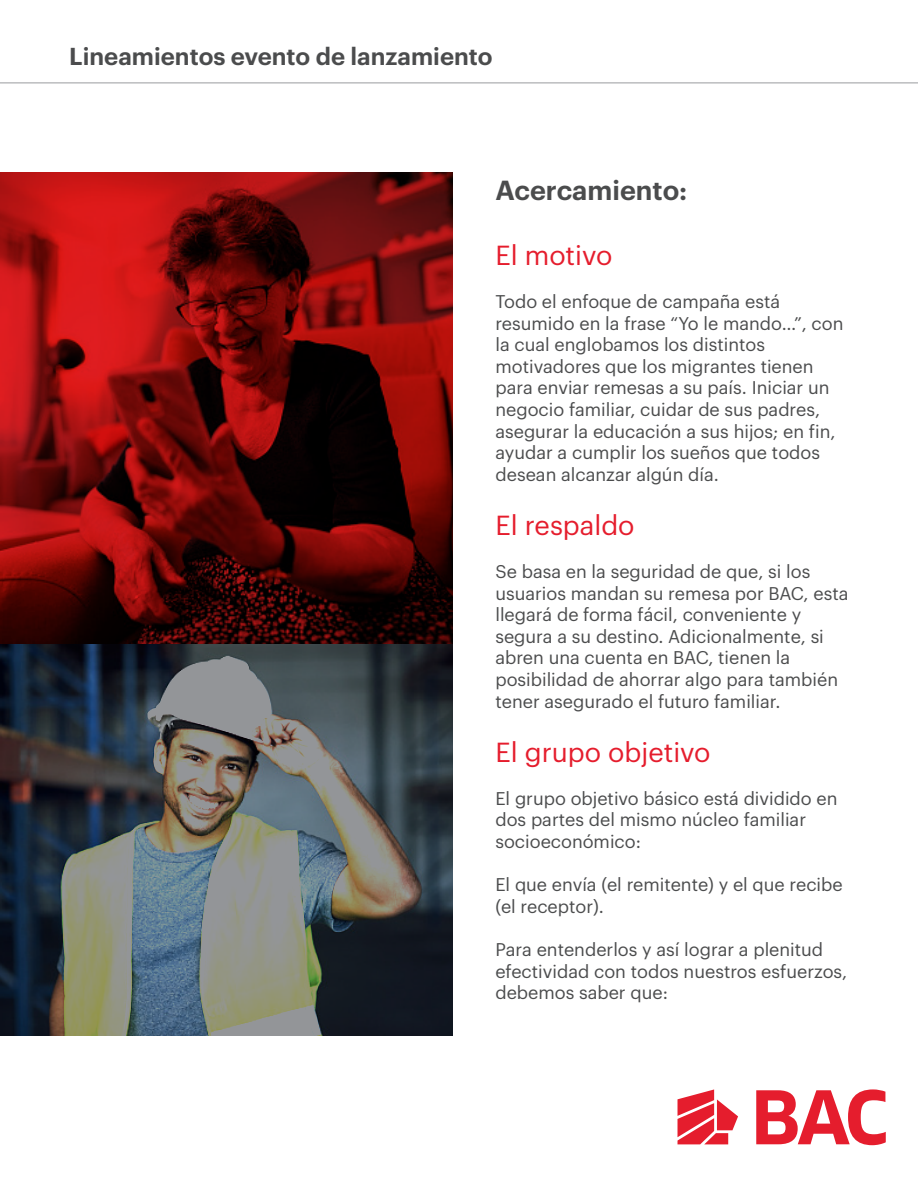
<style>
.page{position:relative;width:918px;height:1188px;background:#fff}
.page>*{position:absolute;margin:0;border:0;box-sizing:border-box;transform-origin:0 0}
.t1{font:27px "Graphik";color:#e51d2d}
.t2{font:600 27px "Graphik";color:#4b4c4d}
.t3{font:600 24px "Graphik";color:#4b4c4d}
.t4{font:18px/21.6px "Graphik";color:#4b4c4d}
</style>
<div class="page">
<svg style="left:0;top:643px;width:453px;height:393px"></svg>
<svg style="left:0;top:172px;width:453px;height:471px"></svg>
<svg style="left:678px;top:1089px;width:60px;height:55px"></svg>
<svg style="left:756px;top:1089px;width:130px;height:56px"></svg>
<hr style="left:0;top:82px;width:918px;height:2px;background:#bbbdbf">
<h2 class="t3" style="left:69px;top:38px;width:425px">Lineamientos evento de lanzamiento</h2>
<h1 class="t2" style="left:495px;top:169px;width:193px">Acercamiento:</h1>
<h1 class="t1" style="left:495px;top:235px;width:119px">El motivo</h1>
<p class="t4" style="left:495px;top:289px;width:350px">Todo el enfoque de campaña está resumido en la frase “Yo le mando…”, con la cual englobamos los distintos motivadores que los migrantes tienen para enviar remesas a su país. Iniciar un negocio familiar, cuidar de sus padres, asegurar la educación a sus hijos; en fin, ayudar a cumplir los sueños que todos desean alcanzar algún día.</p>
<h1 class="t1" style="left:495px;top:505px;width:141px">El respaldo</h1>
<p class="t4" style="left:495px;top:559px;width:355px">Se basa en la seguridad de que, si los usuarios mandan su remesa por BAC, esta llegará de forma fácil, conveniente y segura a su destino. Adicionalmente, si abren una cuenta en BAC, tienen la posibilidad de ahorrar algo para también tener asegurado el futuro familiar.</p>
<h1 class="t1" style="left:495px;top:731px;width:217px">El grupo objetivo</h1>
<p class="t4" style="left:495px;top:786px;width:344px">El grupo objetivo básico está dividido en dos partes del mismo núcleo familiar socioeconómico:</p>
<p class="t4" style="left:495px;top:872px;width:349px">El que envía (el remitente) y el que recibe (el receptor).</p>
<p class="t4" style="left:495px;top:937px;width:353px">Para entenderlos y así lograr a plenitud efectividad con todos nuestros esfuerzos, debemos saber que:</p>
</div>
